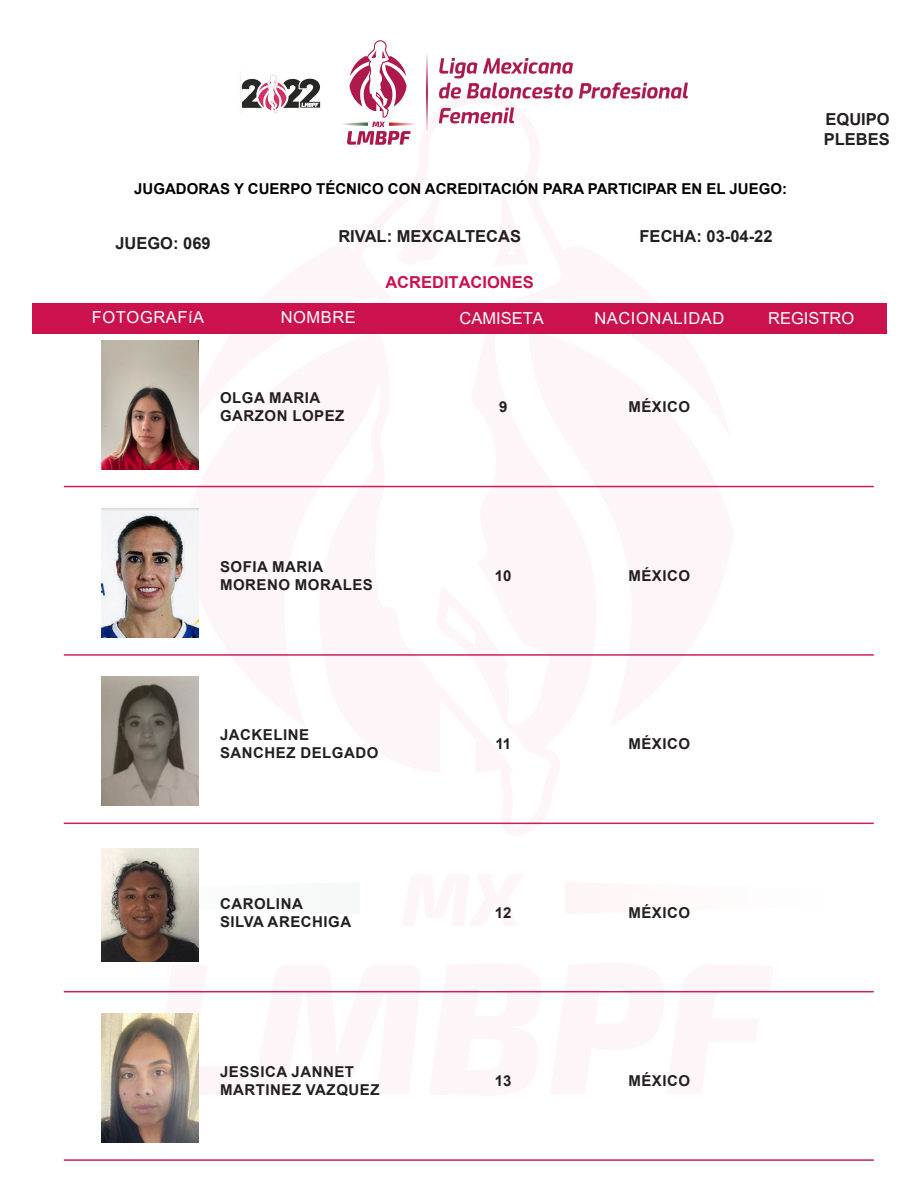
<style>
.page{position:relative;width:918px;height:1188px;background:#fff}
.page>*{position:absolute;margin:0;border:0;box-sizing:border-box;transform-origin:0 0}
.t1{font:700 16.5px/19.8px "Arial";color:#231f20}
.t2{font:16.5px "Arial";letter-spacing:.035em;color:#fff}
.t3{font:16.5px "Arial";color:#fff}
.t4{font:700 16.5px "Arial";color:#cc124c}
.t5{font:700 15px "Arial";letter-spacing:.035em;color:#231f20}
.t6{font:700 15px "Arial";color:#000}
</style>
<div class="page">
<svg style="left:146px;top:953px;width:639px;height:153px"></svg>
<svg style="left:101px;top:871px;width:98px;height:54px"></svg>
<svg style="left:360px;top:485px;width:204px;height:340px"></svg>
<div style="left:33px;top:303px;width:854px;height:31px;background:#cc124c"></div>
<img style="left:240px;top:40px;width:447px;height:105px">
<img style="left:102px;top:340px;width:96px;height:129px">
<hr style="left:64px;top:486px;width:810px;height:1px;background:#cc1f56">
<img style="left:102px;top:509px;width:96px;height:129px">
<hr style="left:64px;top:654px;width:810px;height:2px;background:#cc1f56">
<img style="left:102px;top:677px;width:96px;height:129px">
<hr style="left:64px;top:823px;width:810px;height:1px;background:#cc1f56">
<img style="left:102px;top:849px;width:96px;height:113px">
<hr style="left:64px;top:991px;width:810px;height:1px;background:#cc1f56">
<img style="left:102px;top:1014px;width:96px;height:129px">
<hr style="left:64px;top:1159px;width:810px;height:2px;background:#cc1f56">
<p class="t6" style="left:134px;top:178px;width:654px">JUGADORAS Y CUERPO TÉCNICO CON ACREDITACIÓN PARA PARTICIPAR EN EL JUEGO:</p>
<p class="t1" style="left:115px;top:233px;width:97px">JUEGO: 069</p>
<p class="t1" style="left:338px;top:227px;width:184px">RIVAL: MEXCALTECAS</p>
<p class="t1" style="left:640px;top:227px;width:134px">FECHA: 03-04-22</p>
<p class="t4" style="left:385px;top:271px;width:150px">ACREDITACIONES</p>
<p class="t1" style="left:824px;top:110px;width:68px">EQUIPO<br>PLEBES</p>
<p class="t2" style="left:92px;top:306px;width:114px">FOTOGRAFíA</p>
<p class="t2" style="left:281px;top:306px;width:77px">NOMBRE</p>
<p class="t3" style="left:460px;top:307px;width:86px">CAMISETA</p>
<p class="t3" style="left:768px;top:307px;width:88px">REGISTRO</p>
<p class="t2" style="left:594px;top:307px;width:131px">NACIONALIDAD</p>
<p class="t5" style="left:220px;top:388px;width:102px">OLGA MARIA</p>
<p class="t5" style="left:220px;top:406px;width:126px">GARZON LOPEZ</p>
<p class="t5" style="left:220px;top:556px;width:105px">SOFIA MARIA</p>
<p class="t5" style="left:220px;top:574px;width:154px">MORENO MORALES</p>
<p class="t5" style="left:220px;top:724px;width:91px">JACKELINE</p>
<p class="t5" style="left:220px;top:742px;width:160px">SANCHEZ DELGADO</p>
<p class="t5" style="left:220px;top:893px;width:84px">CAROLINA</p>
<p class="t5" style="left:220px;top:911px;width:133px">SILVA ARECHIGA</p>
<p class="t5" style="left:220px;top:1061px;width:136px">JESSICA JANNET</p>
<p class="t5" style="left:220px;top:1079px;width:161px">MARTINEZ VAZQUEZ</p>
<p class="t5" style="left:499px;top:397px;width:10px">9</p>
<p class="t5" style="left:628px;top:397px;width:63px">MÉXICO</p>
<p class="t5" style="left:495px;top:565px;width:18px">10</p>
<p class="t5" style="left:628px;top:565px;width:63px">MÉXICO</p>
<p class="t5" style="left:495px;top:733px;width:17px">11</p>
<p class="t5" style="left:628px;top:733px;width:63px">MÉXICO</p>
<p class="t5" style="left:495px;top:902px;width:18px">12</p>
<p class="t5" style="left:628px;top:902px;width:63px">MÉXICO</p>
<p class="t5" style="left:495px;top:1070px;width:18px">13</p>
<p class="t5" style="left:628px;top:1070px;width:63px">MÉXICO</p>
</div>
